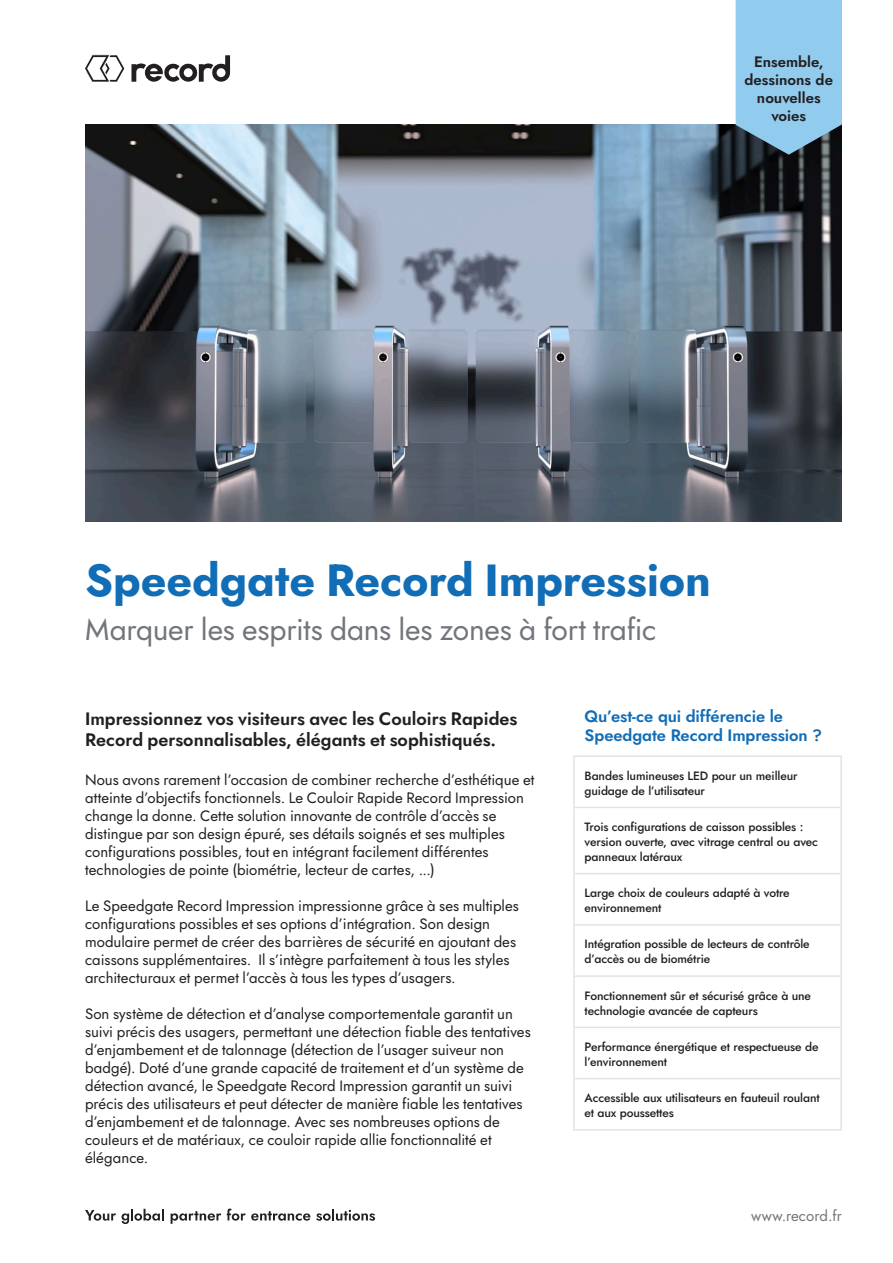
<style>
.page{position:relative;width:893px;height:1263px;background:#fff}
.page>*{position:absolute;margin:0;border:0;box-sizing:border-box;transform-origin:0 0}
.Header_30_36_-_Bold_-_Blue{font:700 45px "Jost";letter-spacing:-.005em;color:#126db7}
.Product_description_-_20_24_-_Regular_-_{font:30px "Jost";letter-spacing:-.01em;color:#72757b}
.Body_10_12_-_Regular__Main{font:600 18px/21px "Jost";color:#231f20}
.Sub_header_12_14_-_SemiBold_-_Blue{font:600 16.5px/19.8px "Jost";letter-spacing:-.01em;color:#126db7}
.Body_10_12_-_Regular__Main-2{font:15px/18px "Jost";color:#231f20}
.Sub_header_10_12_-_SemiBold_-_Black{font:600 15px/18px "Jost";color:#231f20;text-align:center}
.Page-no_Left_-_7_8_-_Regular_-_Dark_Grey{font:15px "Jost";color:#72757b}
.t1{font:13.5px "Jost";letter-spacing:.005em;color:#231f20}
.Table_Body_8_10_-_Medium{font:500 12px/15px "Jost";letter-spacing:-.01em;color:#231f20}
</style>
<div class="page">
<img style="left:85px;top:125px;width:757px;height:396px">
<svg style="left:85px;top:55px;width:39px;height:27px"></svg>
<svg style="left:131px;top:55px;width:99px;height:27px"></svg>
<svg style="left:85px;top:1210px;width:31px;height:10px"></svg>
<svg style="left:122px;top:1209px;width:42px;height:15px"></svg>
<svg style="left:171px;top:1211px;width:50px;height:13px"></svg>
<svg style="left:227px;top:1208px;width:83px;height:12px"></svg>
<svg style="left:316px;top:1209px;width:59px;height:12px"></svg>
<hr style="left:573px;top:873px;width:269px;height:1px;background:#e2e4e2">
<hr style="left:573px;top:924px;width:269px;height:2px;background:#e2e4e2">
<hr style="left:573px;top:975px;width:269px;height:2px;background:#e2e4e2">
<hr style="left:573px;top:1026px;width:269px;height:2px;background:#e2e4e2">
<hr style="left:573px;top:1078px;width:269px;height:1px;background:#e2e4e2">
<hr style="left:573px;top:1129px;width:269px;height:1px;background:#e2e4e2">
<hr style="left:573px;top:755px;width:269px;height:2px;background:#e2e4e2">
<hr style="left:573px;top:757px;width:2px;height:50px;background:#e2e4e2">
<hr style="left:840px;top:757px;width:2px;height:50px;background:#e2e4e2">
<hr style="left:573px;top:807px;width:269px;height:1px;background:#e2e4e2">
<hr style="left:573px;top:808px;width:2px;height:65px;background:#e2e4e2">
<hr style="left:840px;top:808px;width:2px;height:65px;background:#e2e4e2">
<hr style="left:573px;top:874px;width:2px;height:50px;background:#e2e4e2">
<hr style="left:840px;top:874px;width:2px;height:50px;background:#e2e4e2">
<hr style="left:573px;top:926px;width:2px;height:49px;background:#e2e4e2">
<hr style="left:840px;top:926px;width:2px;height:49px;background:#e2e4e2">
<hr style="left:573px;top:977px;width:2px;height:49px;background:#e2e4e2">
<hr style="left:840px;top:977px;width:2px;height:49px;background:#e2e4e2">
<hr style="left:573px;top:1028px;width:2px;height:50px;background:#e2e4e2">
<hr style="left:840px;top:1028px;width:2px;height:50px;background:#e2e4e2">
<hr style="left:573px;top:1079px;width:2px;height:50px;background:#e2e4e2">
<hr style="left:840px;top:1079px;width:2px;height:50px;background:#e2e4e2">
<svg style="left:736px;top:0;width:106px;height:155px;background:#85bada"></svg>
<p class="Sub_header_10_12_-_SemiBold_-_Black" style="left:745px;top:53px;width:90px">Ensemble, dessinons de nouvelles voies</p>
<p class="Header_30_36_-_Bold_-_Blue" style="left:85px;top:549px;width:627px">Speedgate Record Impression</p>
<p class="Product_description_-_20_24_-_Regular_-_" style="left:85px;top:609px;width:573px">Marquer les esprits dans les zones à fort trafic</p>
<p class="Body_10_12_-_Regular__Main" style="left:85px;top:708px;width:434px">Impressionnez vos visiteurs avec les Couloirs Rapides<br>Record personnalisables, élégants et sophistiqués.</p>
<p class="Body_10_12_-_Regular__Main-2" style="left:85px;top:770px;width:451px">Nous avons rarement l’occasion de combiner recherche d’esthétique et atteinte d’objectifs fonctionnels. Le Couloir Rapide Record Impression change la donne. Cette solution innovante de contrôle d’accès se distingue par son design épuré, ses détails soignés et ses multiples configurations possibles, tout en intégrant facilement différentes technologies de pointe (biométrie, lecteur de cartes, ...)</p>
<p class="Body_10_12_-_Regular__Main-2" style="left:85px;top:896px;width:435px">Le Speedgate Record Impression impressionne grâce à ses multiples configurations possibles et ses options d’intégration. Son design modulaire permet de créer des barrières de sécurité en ajoutant des caissons supplémentaires. Il s’intègre parfaitement à tous les styles architecturaux et permet l’accès à tous les types d’usagers.</p>
<p class="Body_10_12_-_Regular__Main-2" style="left:85px;top:1004px;width:447px">Son système de détection et d’analyse comportementale garantit un suivi précis des usagers, permettant une détection fiable des tentatives d’enjambement et de talonnage (détection de l’usager suiveur non badgé). Doté d’une grande capacité de traitement et d’un système de détection avancé, le Speedgate Record Impression garantit un suivi précis des utilisateurs et peut détecter de manière fiable les tentatives d’enjambement et de talonnage. Avec ses nombreuses options de couleurs et de matériaux, ce couloir rapide allie fonctionnalité et élégance.</p>
<p class="Sub_header_12_14_-_SemiBold_-_Blue" style="left:585px;top:706px;width:239px">Qu’est-ce qui différencie le<br>Speedgate Record Impression ?</p>
<p class="Table_Body_8_10_-_Medium" style="left:585px;top:768px;width:214px">Bandes lumineuses LED pour un meilleur guidage de l’utilisateur</p>
<p class="Table_Body_8_10_-_Medium" style="left:585px;top:819px;width:235px">Trois configurations de caisson possibles : version ouverte, avec vitrage central ou avec panneaux latéraux</p>
<p class="Table_Body_8_10_-_Medium" style="left:585px;top:885px;width:207px">Large choix de couleurs adapté à votre environnement</p>
<p class="Table_Body_8_10_-_Medium" style="left:585px;top:937px;width:227px">Intégration possible de lecteurs de contrôle d’accès ou de biométrie</p>
<p class="Table_Body_8_10_-_Medium" style="left:585px;top:988px;width:228px">Fonctionnement sûr et sécurisé grâce à une technologie avancée de capteurs</p>
<p class="Table_Body_8_10_-_Medium" style="left:585px;top:1039px;width:235px">Performance énergétique et respectueuse de l’environnement</p>
<p class="Table_Body_8_10_-_Medium" style="left:585px;top:1090px;width:237px">Accessible aux utilisateurs en fauteuil roulant et aux poussettes</p>
<p class="Page-no_Left_-_7_8_-_Regular_-_Dark_Grey" style="left:751px;top:1205px;width:92px">www.record.fr</p>
<p class="t1" style="left:734px;top:1206px;width:109px">www.record.group</p>
</div>
